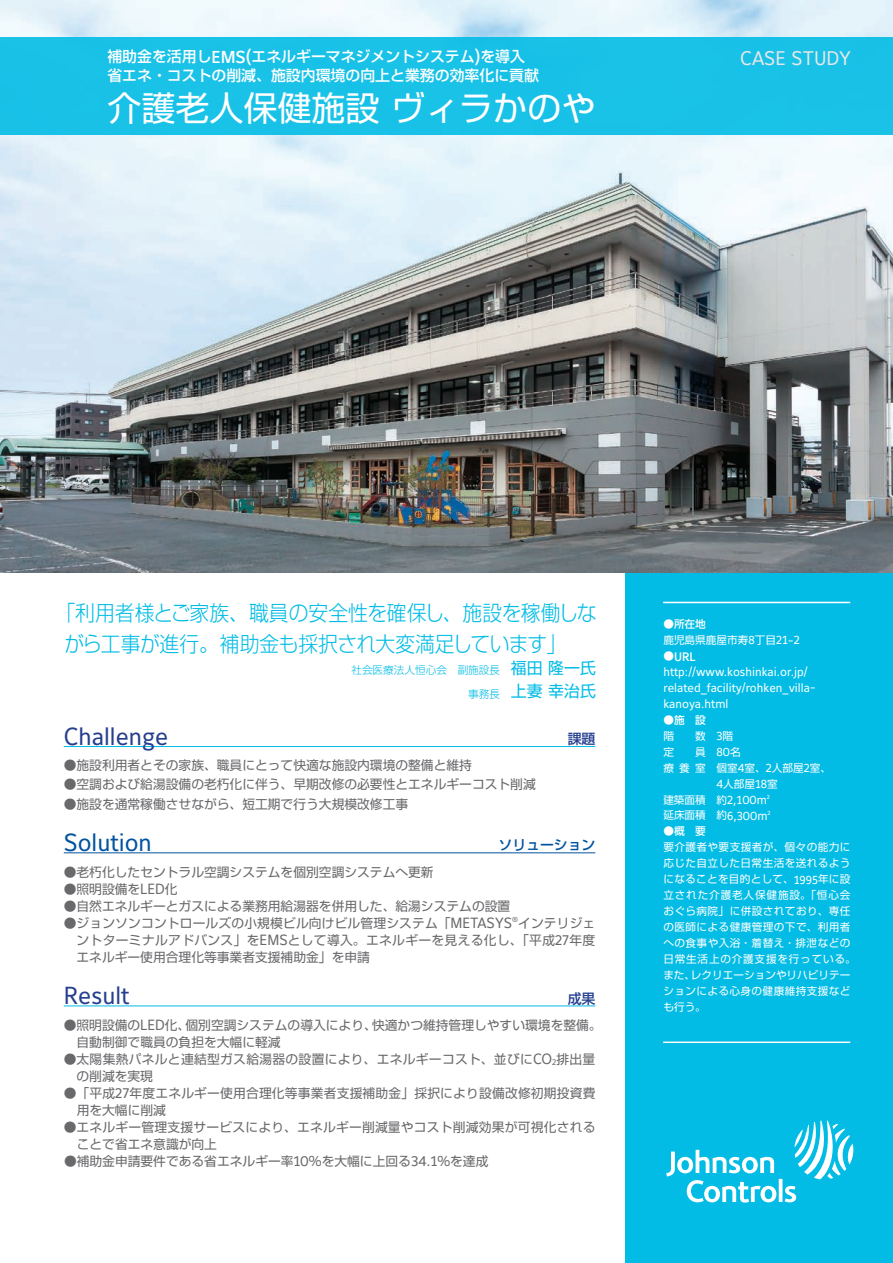
<style>
.page{position:relative;width:893px;height:1263px;background:#fff}
.page>*{position:absolute;margin:0;border:0;box-sizing:border-box;transform-origin:0 0}
.t1{font:34.05px "Shin Go Pro";color:#fff}
.t2{font:24.45px "Maurea Jci Lf ML";color:#253f8e}
.t3{font:24.45px "Maurea Jci Lf ML";color:#01539e}
.t4{font:300 21.3px/30.9px "Shin Go Pro";letter-spacing:-.02em;color:#02bce5;scale:.93 1}
.t5{font:19.5px "Maurea Jci Lf ML";color:#e6e7e9}
.t6{font:500 17.1px "Maurea Jci Lf ML";color:#fff}
.t7{font:15.9px "Shin Go Pro";color:#02bce5}
.t8{font:500 14.85px "Shin Go Pro";color:#fff}
.t9{font:14.7px "Maurea Jci Lf ML";color:#69696c}
.t10{font:14.7px "Maurea Jci Lf ML";letter-spacing:-.02em;color:#69696c}
.t11{font:500 13.8px "Shin Go Pro";color:#01539e}
.t12{font:500 13.8px "Shin Go Pro";color:#253f8e}
.t13{font:12.75px/17px "Shin Go Pro";color:#69696c}
.t14{font:12.75px/17px "Shin Go Pro";letter-spacing:.025em;color:#69696c}
.t15{font:12.75px "Shin Go Pro";letter-spacing:.02em;color:#69696c}
.t16{font:12.15px "Maurea Jci Lf ML";color:#fff}
.t17{font:500 12.15px "Maurea Jci Lf ML";color:#fff}
.t18{font:10.65px/15.9px "Shin Go Pro";letter-spacing:.04em;color:#fff;text-align:right}
.t19{font:10.65px "Shin Go Pro";color:#fff}
.t20{font:300 10.65px "Shin Go Pro";color:#02bce5}
.t21{font:10.65px "Shin Go Pro";letter-spacing:.08em;color:#fff}
.t22{font:10.65px "Shin Go Pro";letter-spacing:.075em;color:#fff}
.t23{font:500 10.65px "Shin Go Pro";color:#fff}
.t24{font:8.55px "Maurea Jci Lf ML";color:#69696c}
.t25{font:7.35px "Maurea Jci Lf ML";color:#69696c}
.t26{font:6.15px "Maurea Jci Lf ML";color:#fff}
.s1{font-family:"Maurea Jci Lf ML";font-size:17.1px}
.s2{font-family:"Maurea Jci Lf ML";font-size:14.7px}
.s3{font-family:"Shin Go Pro";font-size:12.75px}
.s4{font-family:"Maurea Jci Lf ML";font-size:12.15px}
</style>
<div class="page">
<div style="left:626px;top:568px;width:267px;height:695px;background:#02bce5"></div>
<img style="left:0;top:0;width:893px;height:573px">
<div style="left:0;top:37px;width:893px;height:98px;background:#19c1e7"></div>
<svg style="left:666px;top:1120px;width:187px;height:82px"></svg>
<hr style="left:663px;top:1041px;width:187px;height:2px;background:#fff">
<hr style="left:663px;top:602px;width:187px;height:1px;background:#fff">
<hr style="left:64px;top:746px;width:531px;height:1px;background:#02bce5">
<hr style="left:64px;top:852px;width:531px;height:1px;background:#01539e">
<hr style="left:64px;top:1006px;width:531px;height:1px;background:#02bce5">
<h3 class="t6" style="left:246px;top:46px;width:7px">(</h3>
<p class="t8" style="left:107px;top:63px;width:433px">省エネ・コストの削減、施設内環境の向上と業務の効率化に貢献</p>
<h1 class="t1" style="left:107px;top:80px;width:489px">介護老人保健施設ヴィラかのや</h1>
<h3 class="t6" style="left:475px;top:46px;width:7px">)</h3>
<p class="t8" style="left:107px;top:44px;width:419px">補助金を活用し<span class="s1">EMS</span> エネルギーマネジメントシステムを導入</p>
<h3 class="t5" style="left:740px;top:46px;width:113px">CASE STUDY</h3>
<h3 class="t4" style="left:64px;top:595px;width:574px;text-indent:-9px">「利用者様とご家族、職員の安全性を確保し、施設を稼働しながら工事が進行。補助金も採択され大変満足しています「</h3>
<p class="t7" style="left:511px;top:655px;width:87px">福田隆一氏</p>
<p class="t20" style="left:351px;top:661px;width:150px">社会医療法人恒心会　副施設長</p>
<p class="t20" style="left:468px;top:685px;width:33px">事務長</p>
<p class="t7" style="left:511px;top:678px;width:87px">上妻幸治氏</p>
<h2 class="t2" style="left:64px;top:722px;width:106px">Challenge</h2>
<p class="t13" style="left:64px;top:755px;width:410px">●施設利用者とその家族、職員にとって快適な施設内環境の整備と維持</p>
<p class="t13" style="left:64px;top:774px;width:473px">●空調および給湯設備の老朽化に伴う、早期改修の必要性とエネルギーコスト削減</p>
<p class="t13" style="left:64px;top:794px;width:346px">●施設を通常稼働させながら、短工期で行う大規模改修工事</p>
<p class="t11" style="left:499px;top:834px;width:98px">ソリューション</p>
<p class="t12" style="left:568px;top:727px;width:29px">課題</p>
<h2 class="t3" style="left:64px;top:828px;width:90px">Solution</h2>
<p class="t13" style="left:64px;top:862px;width:371px">●老朽化したセントラル空調システムを個別空調システムへ更新</p>
<p class="t13" style="left:64px;top:879px;width:115px">●照明設備を<span class="s2">LED</span>化</p>
<p class="t13" style="left:64px;top:896px;width:448px">●自然エネルギーとガスによる業務用給湯器を併用した、給湯システムの設置</p>
<p class="t13" style="left:64px;top:913px;width:388px">●ジョンソンコントロールズの小規模ビル向けビル管理システム「</p>
<p class="t13" style="left:518px;top:913px;width:79px">インテリジェ</p>
<p class="t25" style="left:512px;top:915px;width:7px">®</p>
<p class="t10" style="left:451px;top:914px;width:63px">METASYS</p>
<p class="t14" style="left:77px;top:930px;width:480px">ントターミナルアドバンス」を<span class="s2">EMS</span>として導入。エネルギーを見える化し、「平成エネルギー使用合理化等事業者支援補助金」を申請</p>
<p class="t13" style="left:569px;top:930px;width:27px">年度</p>
<p class="t9" style="left:555px;top:931px;width:16px">27</p>
<h2 class="t2" style="left:64px;top:981px;width:67px">Result</h2>
<p class="t12" style="left:568px;top:987px;width:29px">成果</p>
<p class="t13" style="left:186px;top:1015px;width:193px">個別空調システムの導入により、</p>
<p class="t13" style="left:372px;top:1015px;width:231px">快適かつ維持管理しやすい環境を整備。</p>
<p class="t13" style="left:77px;top:1015px;width:206px;text-indent:-13px">●照明設備の<span class="s2">LED</span>化、<br>自動制御で職員の負担を大幅に軽減</p>
<p class="t14" style="left:64px;top:1049px;width:533px">●太陽集熱パネルと連結型ガス給湯器の設置により、エネルギーコスト、並びに<span class="s2">CO</span> 排出量</p>
<p class="t24" style="left:552px;top:1056px;width:6px">2</p>
<p class="t13" style="left:130px;top:1066px;width:467px;text-indent:-53px">の削減を実現<br>年度エネルギー使用合理化等事業者支援補助金」採択により設備改修初期投資費</p>
<p class="t13" style="left:77px;top:1083px;width:91px;text-indent:-13px">●「平成<br>用を大幅に削減</p>
<p class="t15" style="left:64px;top:1116px;width:533px">●エネルギー管理支援サービスにより、エネルギー削減量やコスト削減効果が可視化される</p>
<p class="t13" style="left:77px;top:1134px;width:142px">ことで省エネ意識が向上</p>
<p class="t13" style="left:450px;top:1151px;width:40px">を達成</p>
<p class="t9" style="left:115px;top:1084px;width:16px">27</p>
<p class="t13" style="left:64px;top:1151px;width:231px">●補助金申請要件である省エネルギー率</p>
<p class="t13" style="left:322px;top:1151px;width:91px">を大幅に上回る</p>
<p class="t9" style="left:293px;top:1152px;width:30px">10<span class="s3">％</span></p>
<p class="t9" style="left:411px;top:1152px;width:41px">34.1<span class="s3">％</span></p>
<p class="t23" style="left:663px;top:615px;width:44px">●所在地</p>
<p class="t19" style="left:663px;top:631px;width:87px">鹿児島県鹿屋市寿</p>
<p class="t17" style="left:674px;top:649px;width:23px">URL</p>
<p class="t18" style="left:755px;top:631px;width:23px">丁目</p>
<p class="t16" style="left:748px;top:633px;width:8px">8</p>
<p class="t16" style="left:776px;top:633px;width:25px">21-2</p>
<p class="t23" style="left:663px;top:647px;width:12px">●</p>
<p class="t16" style="left:663px;top:665px;width:146px">http://www.koshinkai.or j p. /</p>
<p class="t16" style="left:663px;top:697px;width:67px">kanoya.html</p>
<p class="t16" style="left:663px;top:681px;width:154px">related_facility/rohken_villa-</p>
<p class="t23" style="left:663px;top:711px;width:44px">●施　設</p>
<p class="t18" style="left:663px;top:726px;width:71px">階　　数　階<span class="s4">3</span></p>
<p class="t18" style="left:730px;top:742px;width:12px">名</p>
<p class="t18" style="left:663px;top:742px;width:55px">定　　員　</p>
<p class="t16" style="left:716px;top:744px;width:15px">80</p>
<p class="t18" style="left:679px;top:758px;width:12px">養</p>
<p class="t18" style="left:695px;top:758px;width:72px">室　個室 室<span class="s4">4</span> 、</p>
<p class="t18" style="left:772px;top:758px;width:61px">人部屋室<span class="s4">2</span> 、</p>
<p class="t18" style="left:663px;top:758px;width:12px">療</p>
<p class="t16" style="left:766px;top:760px;width:8px">2</p>
<p class="t18" style="left:723px;top:774px;width:33px">人部屋</p>
<p class="t18" style="left:767px;top:774px;width:12px">室</p>
<p class="t16" style="left:755px;top:776px;width:14px">18</p>
<p class="t16" style="left:716px;top:776px;width:8px">4</p>
<p class="t18" style="left:663px;top:790px;width:65px">建築面積　約</p>
<p class="t26" style="left:767px;top:793px;width:5px">2</p>
<p class="t16" style="left:727px;top:792px;width:41px">2,100m</p>
<p class="t18" style="left:663px;top:806px;width:65px">延床面積　約</p>
<p class="t23" style="left:663px;top:823px;width:44px">●概　要</p>
<p class="t18" style="left:663px;top:838px;width:189px">要介護者や要支援者が、個々の能力に応じた自立した日常生活を送れるよう年に設</p>
<p class="t26" style="left:767px;top:809px;width:5px">2</p>
<p class="t16" style="left:727px;top:808px;width:42px">6,300m</p>
<p class="t18" style="left:663px;top:870px;width:132px">になることを目的として、</p>
<p class="t21" style="left:663px;top:886px;width:189px">立された介護老人保健施設。「恒心会</p>
<p class="t18" style="left:663px;top:902px;width:189px">おぐら病院」に併設されており、専任</p>
<p class="t18" style="left:663px;top:918px;width:189px">の医師による健康管理の下で、利用者</p>
<p class="t18" style="left:663px;top:934px;width:189px">への食事や入浴・着替え・排泄などの</p>
<p class="t22" style="left:663px;top:950px;width:194px">日常生活上の介護支援を行っている。</p>
<p class="t19" style="left:691px;top:966px;width:161px">レクリエーションやリハビリテー</p>
<p class="t16" style="left:794px;top:872px;width:26px">1995</p>
<p class="t18" style="left:663px;top:966px;width:189px;text-align:left">また、<br>ションによる心身の健康維持支援なども行う。</p>
</div>
